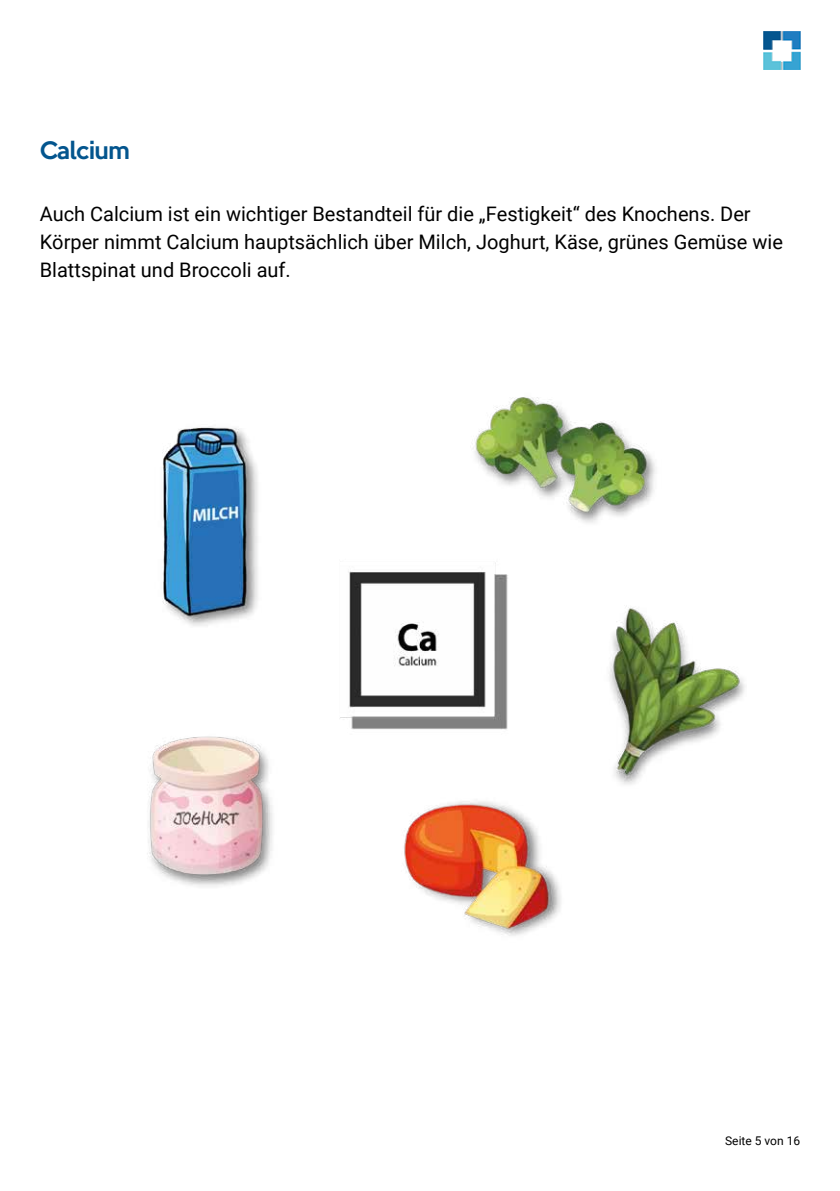
<style>
.page{position:relative;width:840px;height:1191px;background:#fff}
.page>*{position:absolute;margin:0;border:0;box-sizing:border-box;transform-origin:0 0}
.t1{font:500 22px "Keep Calm";letter-spacing:-.015em;color:#03558e}
.t2{font:20px/28px "Roboto";color:#000}
.t3{font:12px "Roboto";color:#000}
</style>
<div class="page">
<img style="left:763px;top:32px;width:36px;height:37px">
<img style="left:147px;top:397px;width:598px;height:539px">
<p class="t1" style="left:40px;top:132px;width:91px">Calcium</p>
<p class="t2" style="left:40px;top:199px;width:744px">Auch Calcium ist ein wichtiger Bestandteil für die „Festigkeit“ des Knochens. Der<br>Körper nimmt Calcium hauptsächlich über Milch, Joghurt, Käse, grünes Gemüse wie<br>Blattspinat und Broccoli auf.</p>
<p class="t3" style="left:724px;top:1132px;width:76px">Seite 5 von 16</p>
</div>
